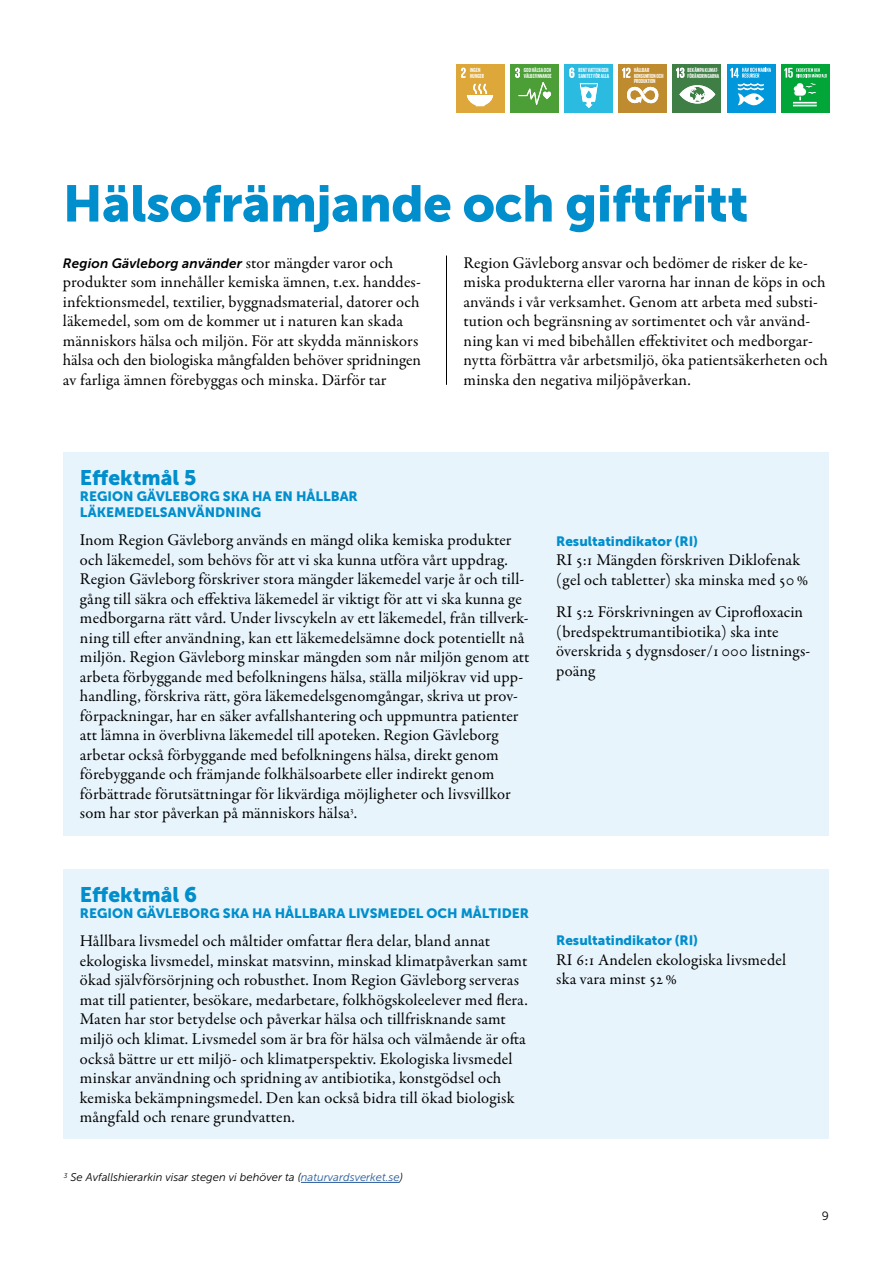
<style>
.page{position:relative;width:893px;height:1263px;background:#fff}
.page>*{position:absolute;margin:0;border:0;box-sizing:border-box;transform-origin:0 0}
.H1_Rubrik{font:51px "Museo Sans 900";letter-spacing:-.01em;color:#008ecc}
.H2_Rubrik{font:21px "Museo Sans 900";color:#008ecc}
.P_Bröd_första{font:16.5px/19.5px "Garamond Premr Pro";letter-spacing:.01em;color:#000}
.H3_Rubrik{font:13.5px/16.2px "Museo Sans 900";color:#008ecc}
.P_Bröd_första-2{font:italic 13.5px "Museo Sans 700";letter-spacing:.01em;color:#000}
.H4_Rubrik{font:13.5px "Museo Sans 900";color:#008ecc}
.t1{font:12px "Museo Sans 300";color:#000}
.P_bildtext{font:italic 11.25px "Museo Sans 300";color:#000}
.t2{font:700 6px/5.7px "Giorgio Sans";letter-spacing:.015em;color:#fff}
.s1{font-family:"Garamond Premr Pro";font-style:normal;font-size:16.5px}
.s2{color:#275b9b}
</style>
<div class="page">
<div style="left:63px;top:869px;width:765px;height:270px;background:#e8f4fc"></div>
<div style="left:63px;top:452px;width:765px;height:383px;background:#e8f4fc"></div>
<hr style="left:446px;top:256px;width:1px;height:129px;background:#000">
<div style="left:456px;top:64px;width:49px;height:48px;background:#dda73a"></div>
<svg style="left:461px;top:68px;width:5px;height:10px"></svg>
<svg style="left:467px;top:84px;width:26px;height:22px"></svg>
<div style="left:510px;top:64px;width:49px;height:48px;background:#4c9f37"></div>
<svg style="left:515px;top:68px;width:36px;height:37px"></svg>
<div style="left:565px;top:64px;width:48px;height:48px;background:#2cbbe0"></div>
<svg style="left:569px;top:68px;width:5px;height:10px"></svg>
<svg style="left:580px;top:83px;width:18px;height:25px"></svg>
<div style="left:619px;top:64px;width:48px;height:48px;background:#bf8b2f"></div>
<svg style="left:622px;top:68px;width:8px;height:10px"></svg>
<svg style="left:627px;top:87px;width:31px;height:16px"></svg>
<div style="left:673px;top:64px;width:48px;height:48px;background:#3f7e45"></div>
<svg style="left:676px;top:68px;width:8px;height:10px"></svg>
<svg style="left:679px;top:85px;width:36px;height:19px"></svg>
<div style="left:727px;top:64px;width:48px;height:48px;background:#0097db"></div>
<svg style="left:730px;top:68px;width:41px;height:37px"></svg>
<div style="left:781px;top:64px;width:48px;height:48px;background:#01a538"></div>
<svg style="left:784px;top:68px;width:43px;height:38px"></svg>
<hr style="left:301px;top:1182px;width:99px;height:1px;background:#275b9b">
<p class="t2" style="left:470px;top:67px;width:15px">INGEN<br>HUNGER</p>
<p class="t2" style="left:524px;top:67px;width:29px">GOD HÄLSA OCH<br>VÄLBEFINNANDE</p>
<p class="t2" style="left:578px;top:67px;width:32px">RENT VATTEN OCH<br>SANITET FÖR ALLA</p>
<p class="t2" style="left:634px;top:67px;width:31px">HÅLLBAR<br>KONSUMTION OCH<br>PRODUKTION</p>
<p class="t2" style="left:688px;top:67px;width:33px">BEKÄMPA KLIMAT-<br>FÖRÄNDRINGARNA</p>
<h1 class="H1_Rubrik" style="left:63px;top:175px;width:687px">Hälsofrämjande och giftfritt</h1>
<p class="P_Bröd_första-2" style="left:63px;top:255px;width:332px">Region Gävleborg använder <span class="s1">stor mängder varor och</span></p>
<p class="P_Bröd_första" style="left:63px;top:272px;width:360px">produkter som innehåller kemiska ämnen, t.ex. handdes&shy;infektionsmedel, textilier, byggnadsmaterial, datorer och läkemedel, som om de kommer ut i naturen kan skada människors hälsa och miljön. För att skydda människors hälsa och den biologiska mångfalden behöver spridningen av farliga ämnen förebyggas och minska. Därför tar</p>
<p class="P_Bröd_första" style="left:463px;top:253px;width:366px">Region Gävleborg ansvar och bedömer de risker de ke&shy;miska produkterna eller varorna har innan de köps in och används i vår verksamhet. Genom att arbeta med substi&shy;tution och begränsning av sortimentet och vår använd&shy;ning kan vi med bibehållen effektivitet och medborgar&shy;nytta förbättra vår arbetsmiljö, öka patientsäkerheten och minska den negativa miljöpåverkan.</p>
<h2 class="H2_Rubrik" style="left:80px;top:466px;width:118px">Effektmål 5</h2>
<h3 class="H3_Rubrik" style="left:80px;top:488px;width:279px">REGION GÄVLEBORG SKA HA EN HÅLLBAR<br>LÄKEMEDELSANVÄNDNING</h3>
<p class="P_Bröd_första" style="left:80px;top:531px;width:451px">Inom Region Gävleborg används en mängd olika kemiska produkter och läkemedel, som behövs för att vi ska kunna utföra vårt uppdrag.<br>Region Gävleborg förskriver stora mängder läkemedel varje år och till&shy;gång till säkra och effektiva läkemedel är viktigt för att vi ska kunna ge medborgarna rätt vård. Under livscykeln av ett läkemedel, från tillverk&shy;ning till efter användning, kan ett läkemedelsämne dock potentiellt nå miljön. Region Gävleborg minskar mängden som når miljön genom att arbeta förbyggande med befolkningens hälsa, ställa miljökrav vid upp&shy;handling, förskriva rätt, göra läkemedelsgenomgångar, skriva ut prov&shy;förpackningar, har en säker avfallshantering och uppmuntra patienter att lämna in överblivna läkemedel till apoteken. Region Gävleborg arbetar också förbyggande med befolkningens hälsa, direkt genom förebyggande och främjande folkhälsoarbete eller indirekt genom förbättrade förutsättningar för likvärdiga möjligheter och livsvillkor som har stor påverkan på människors hälsa<sup>3</sup>.</p>
<h4 class="H4_Rubrik" style="left:556px;top:533px;width:143px">Resultatindikator (RI)</h4>
<p class="P_Bröd_första" style="left:556px;top:551px;width:254px">RI 5:1 Mängden förskriven Diklofenak (gel och tabletter) ska minska med 50%</p>
<p class="P_Bröd_första" style="left:556px;top:603px;width:256px">RI 5:2 Förskrivningen av Ciprofloxacin (bredspektrumantibiotika) ska inte överskrida 5 dygnsdoser/1 000 listnings&shy;poäng</p>
<h2 class="H2_Rubrik" style="left:80px;top:883px;width:119px">Effektmål 6</h2>
<h3 class="H3_Rubrik" style="left:80px;top:905px;width:451px">REGION GÄVLEBORG SKA HA HÅLLBARA LIVSMEDEL OCH MÅLTIDER</h3>
<p class="P_Bröd_första" style="left:80px;top:932px;width:449px">Hållbara livsmedel och måltider omfattar flera delar, bland annat ekologiska livsmedel, minskat matsvinn, minskad klimatpåverkan samt ökad självförsörjning och robusthet. Inom Region Gävleborg serveras mat till patienter, besökare, medarbetare, folkhögskoleelever med flera.<br>Maten har stor betydelse och påverkar hälsa och tillfrisknande samt miljö och klimat. Livsmedel som är bra för hälsa och välmående är ofta också bättre ur ett miljö- och klimatperspektiv. Ekologiska livsmedel minskar användning och spridning av antibiotika, konstgödsel och kemiska bekämpningsmedel. Den kan också bidra till ökad biologisk mångfald och renare grundvatten.</p>
<h4 class="H4_Rubrik" style="left:556px;top:933px;width:143px">Resultatindikator (RI)</h4>
<p class="P_Bröd_första" style="left:556px;top:950px;width:231px">RI 6:1 Andelen ekologiska livsmedel ska vara minst 52%</p>
<p class="P_bildtext" style="left:64px;top:1171px;width:341px"><sup>3</sup> Se Avfallshierarkin visar stegen vi behöver ta (<span class="s2">naturvardsverket.se</span>)</p>
<p class="t1" style="left:822px;top:1210px;width:9px">9</p>
</div>
